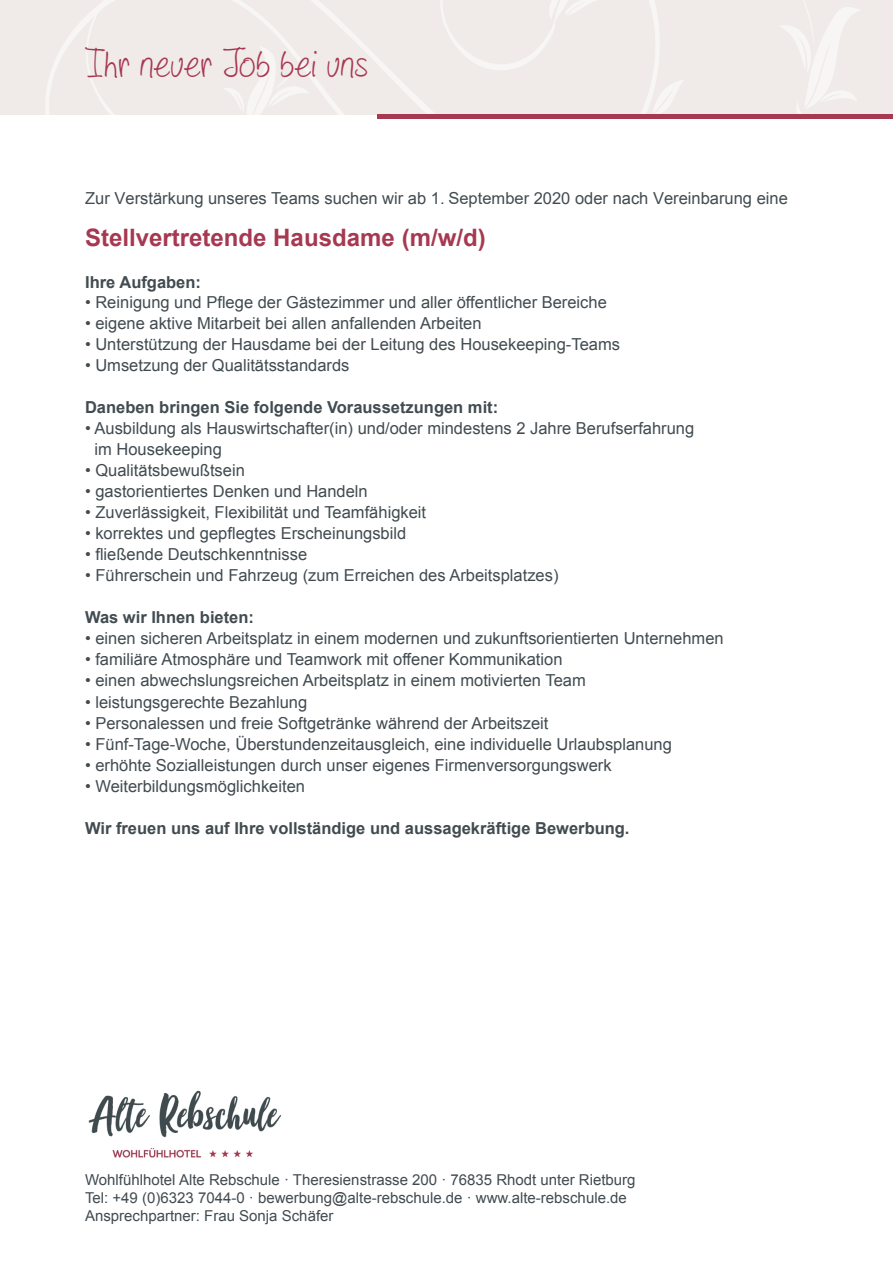
<style>
.page{position:relative;width:893px;height:1263px;background:#fff}
.page>*{position:absolute;margin:0;border:0;box-sizing:border-box;transform-origin:0 0}
.t1{font:36px "Drawing with markers";letter-spacing:.02em;color:#a73851}
.t2{font:700 24px "Arial";color:#a73851}
.t3{font:16.5px/21px "Arial";color:#414b50}
.t4{font:700 16.5px "Arial";color:#414b50}
.t5{font:15px/18px "Arial";color:#414b50}
</style>
<div class="page">
<div style="left:0;top:0;width:893px;height:115px;background:#f0ebe9"></div>
<svg style="left:46px;top:0;width:756px;height:115px"></svg>
<svg style="left:223px;top:46px;width:86px;height:69px"></svg>
<svg style="left:778px;top:0;width:81px;height:110px"></svg>
<hr style="left:378px;top:114px;width:515px;height:4px;background:#a73851">
<img style="left:88px;top:1090px;width:194px;height:68px">
<h1 class="t1" style="left:85px;top:40px;width:284px">Ihr neuer Job bei uns</h1>
<p class="t3" style="left:85px;top:187px;width:704px">Zur Verstärkung unseres Teams suchen wir ab 1. September 2020 oder nach Vereinbarung eine</p>
<h2 class="t2" style="left:85px;top:220px;width:402px">Stellvertretende Hausdame (m/w/d)</h2>
<p class="t4" style="left:85px;top:271px;width:117px">Ihre Aufgaben:</p>
<p class="t3" style="left:85px;top:292px;width:523px">• Reinigung und Pflege der Gästezimmer und aller öffentlicher Bereiche</p>
<p class="t3" style="left:85px;top:313px;width:398px">• eigene aktive Mitarbeit bei allen anfallenden Arbeiten</p>
<p class="t3" style="left:85px;top:334px;width:536px">• Unterstützung der Hausdame bei der Leitung des Housekeeping-Teams</p>
<p class="t3" style="left:85px;top:355px;width:266px">• Umsetzung der Qualitätsstandards</p>
<p class="t4" style="left:85px;top:397px;width:415px">Daneben bringen Sie folgende Voraussetzungen mit:</p>
<p class="t3" style="left:94px;top:418px;width:601px;text-indent:-9px">• Ausbildung als Hauswirtschafter(in) und/oder mindestens 2 Jahre Berufserfahrung im Housekeeping</p>
<p class="t3" style="left:85px;top:460px;width:161px">• Qualitätsbewußtsein</p>
<p class="t3" style="left:85px;top:481px;width:284px">• gastorientiertes Denken und Handeln</p>
<p class="t3" style="left:85px;top:502px;width:343px">• Zuverlässigkeit, Flexibilität und Teamfähigkeit</p>
<p class="t3" style="left:85px;top:523px;width:323px">• korrektes und gepflegtes Erscheinungsbild</p>
<p class="t3" style="left:85px;top:544px;width:224px">• fließende Deutschkenntnisse</p>
<p class="t3" style="left:85px;top:565px;width:475px">• Führerschein und Fahrzeug (zum Erreichen des Arbeitsplatzes)</p>
<p class="t4" style="left:85px;top:607px;width:171px">Was wir Ihnen bieten:</p>
<p class="t3" style="left:85px;top:628px;width:640px">• einen sicheren Arbeitsplatz in einem modernen und zukunftsorientierten Unternehmen</p>
<p class="t3" style="left:85px;top:649px;width:479px">• familiäre Atmosphäre und Teamwork mit offener Kommunikation</p>
<p class="t3" style="left:85px;top:670px;width:502px">• einen abwechslungsreichen Arbeitsplatz in einem motivierten Team</p>
<p class="t3" style="left:85px;top:691px;width:224px">• leistungsgerechte Bezahlung</p>
<p class="t3" style="left:85px;top:712px;width:465px">• Personalessen und freie Softgetränke während der Arbeitszeit</p>
<p class="t3" style="left:85px;top:733px;width:588px">• Fünf-Tage-Woche, Überstundenzeitausgleich, eine individuelle Urlaubsplanung</p>
<p class="t3" style="left:85px;top:754px;width:528px">• erhöhte Sozialleistungen durch unser eigenes Firmenversorgungswerk</p>
<p class="t3" style="left:85px;top:775px;width:222px">• Weiterbildungsmöglichkeiten</p>
<p class="t4" style="left:85px;top:817px;width:546px">Wir freuen uns auf Ihre vollständige und aussagekräftige Bewerbung.</p>
<p class="t5" style="left:85px;top:1170px;width:552px">Wohlfühlhotel Alte Rebschule · Theresienstrasse 200 · 76835 Rhodt unter Rietburg<br>Tel: +49 (0)6323 7044-0 · bewerbung@alte-rebschule.de · www.alte-rebschule.de<br>Ansprechpartner: Frau Sonja Schäfer</p>
</div>
